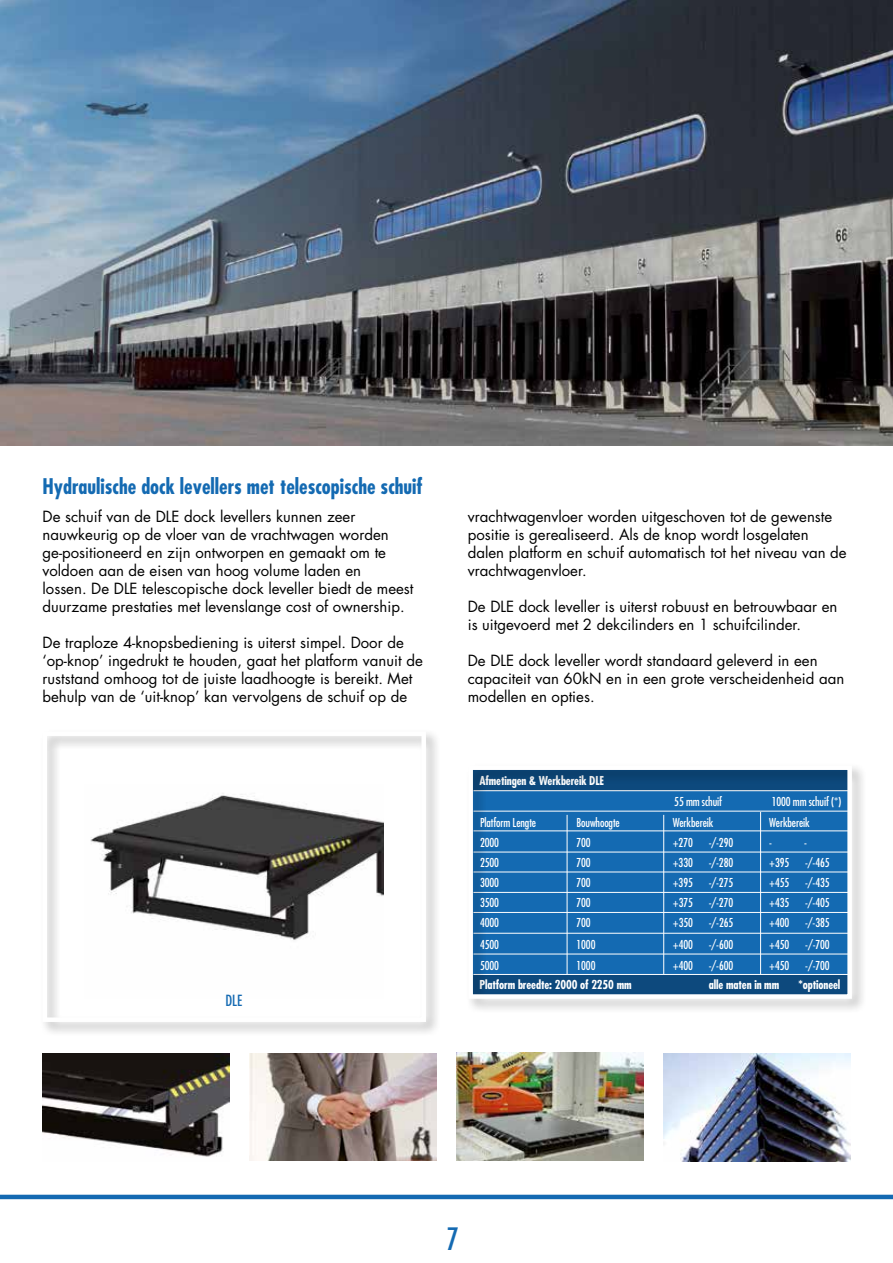
<style>
.page{position:relative;width:893px;height:1263px;background:#fff}
.page>*{position:absolute;margin:0;border:0;box-sizing:border-box;transform-origin:0 0}
.t1{font:condensed 30px "Futura Std";color:#146ab2}
.t2{font:700 condensed 21px "Futura Std";color:#146ab2}
.t3{font:15px/18px "Futura Std";color:#000}
.t4{font:condensed 15px "Futura Std";color:#146ab2}
.t5{font:condensed 12px "Futura Std";letter-spacing:-.01em;color:#fff}
.t6{font:700 condensed 12px "Futura Std";letter-spacing:-.01em;color:#fff}
</style>
<div class="page">
<img style="left:0;top:0;width:893px;height:445px">
<img style="left:249px;top:1053px;width:187px;height:107px">
<img style="left:43px;top:1053px;width:186px;height:104px">
<img style="left:456px;top:1053px;width:187px;height:108px">
<img style="left:663px;top:1053px;width:187px;height:108px">
<div style="left:40px;top:728px;width:401px;height:309px;background:#000;opacity:.3"></div>
<div style="left:465px;top:762px;width:402px;height:252px;background:#000;opacity:.3"></div>
<div style="left:468px;top:765px;width:384px;height:234px;border:4px solid #fff"></div>
<hr style="left:567px;top:815px;width:1px;height:159px;background:#fff">
<hr style="left:663px;top:815px;width:1px;height:159px;background:#fff">
<hr style="left:760px;top:812px;width:1px;height:162px;background:#fff">
<hr style="left:0;top:1195px;width:893px;height:4px;background:#146ab2">
<h2 class="t2" style="left:43px;top:473px;width:382px">Hydraulische dock levellers met telescopische schuif</h2>
<p class="t3" style="left:43px;top:508px;width:372px">De schuif van de DLE dock levellers kunnen zeer nauwkeurig op de vloer van de vrachtwagen worden ge-positioneerd en zijn ontworpen en gemaakt om te voldoen aan de eisen van hoog volume laden en<br>lossen. De DLE telescopische dock leveller biedt de meest duurzame prestaties met levenslange cost of ownership.</p>
<p class="t3" style="left:43px;top:634px;width:382px">De traploze 4-knopsbediening is uiterst simpel. Door de ‘op-knop’ ingedrukt te houden, gaat het platform vanuit de ruststand omhoog tot de juiste laadhoogte is bereikt. Met behulp van de ‘uit-knop’ kan vervolgens de schuif op de</p>
<p class="t4" style="left:226px;top:992px;width:17px">DLE</p>
<p class="t3" style="left:468px;top:508px;width:380px">vrachtwagenvloer worden uitgeschoven tot de gewenste positie is gerealiseerd. Als de knop wordt losgelaten dalen platform en schuif automatisch tot het niveau van de vrachtwagenvloer.</p>
<p class="t3" style="left:468px;top:598px;width:371px">De DLE dock leveller is uiterst robuust en betrouwbaar en is uitgevoerd met 2 dekcilinders en 1 schuifcilinder.</p>
<p class="t3" style="left:468px;top:652px;width:378px">De DLE dock leveller wordt standaard geleverd in een capaciteit van 60kN en in een grote verscheidenheid aan modellen en opties.</p>
<p class="t6" style="left:479px;top:773px;width:126px">Afmetingen &amp; Werkbereik DLE</p>
<p class="t5" style="left:674px;top:794px;width:49px">55 mm schuif</p>
<p class="t5" style="left:772px;top:794px;width:71px">1000 mm schuif (*)</p>
<p class="t5" style="left:480px;top:815px;width:57px">Platform Lengte</p>
<p class="t5" style="left:576px;top:815px;width:45px">Bouwhoogte</p>
<p class="t5" style="left:673px;top:815px;width:42px">Werkbereik</p>
<p class="t5" style="left:769px;top:815px;width:42px">Werkbereik</p>
<p class="t5" style="left:480px;top:835px;width:20px">2000</p>
<p class="t5" style="left:576px;top:835px;width:16px">700</p>
<p class="t5" style="left:673px;top:835px;width:22px">+270</p>
<p class="t5" style="left:709px;top:835px;width:26px">-/-290</p>
<p class="t5" style="left:769px;top:835px;width:4px">-</p>
<p class="t5" style="left:804px;top:835px;width:4px">-</p>
<p class="t5" style="left:480px;top:855px;width:20px">2500</p>
<p class="t5" style="left:576px;top:855px;width:16px">700</p>
<p class="t5" style="left:673px;top:855px;width:22px">+330</p>
<p class="t5" style="left:709px;top:855px;width:26px">-/-280</p>
<p class="t5" style="left:769px;top:855px;width:22px">+395</p>
<p class="t5" style="left:805px;top:855px;width:26px">-/-465</p>
<p class="t5" style="left:480px;top:876px;width:20px">3000</p>
<p class="t5" style="left:576px;top:876px;width:16px">700</p>
<p class="t5" style="left:673px;top:876px;width:22px">+395</p>
<p class="t5" style="left:709px;top:876px;width:26px">-/-275</p>
<p class="t5" style="left:769px;top:876px;width:22px">+455</p>
<p class="t5" style="left:805px;top:876px;width:26px">-/-435</p>
<p class="t5" style="left:480px;top:895px;width:20px">3500</p>
<p class="t5" style="left:576px;top:895px;width:16px">700</p>
<p class="t5" style="left:673px;top:895px;width:22px">+375</p>
<p class="t5" style="left:709px;top:895px;width:26px">-/-270</p>
<p class="t5" style="left:769px;top:895px;width:22px">+435</p>
<p class="t5" style="left:805px;top:895px;width:26px">-/-405</p>
<p class="t5" style="left:480px;top:916px;width:20px">4000</p>
<p class="t5" style="left:576px;top:916px;width:16px">700</p>
<p class="t5" style="left:673px;top:916px;width:22px">+350</p>
<p class="t5" style="left:709px;top:916px;width:26px">-/-265</p>
<p class="t5" style="left:769px;top:916px;width:22px">+400</p>
<p class="t5" style="left:805px;top:916px;width:26px">-/-385</p>
<p class="t5" style="left:480px;top:937px;width:20px">4500</p>
<p class="t5" style="left:576px;top:937px;width:20px">1000</p>
<p class="t5" style="left:673px;top:937px;width:22px">+400</p>
<p class="t5" style="left:709px;top:937px;width:26px">-/-600</p>
<p class="t5" style="left:769px;top:937px;width:22px">+450</p>
<p class="t5" style="left:805px;top:937px;width:26px">-/-700</p>
<p class="t5" style="left:480px;top:958px;width:20px">5000</p>
<p class="t5" style="left:577px;top:958px;width:20px">1000</p>
<p class="t5" style="left:673px;top:958px;width:22px">+400</p>
<p class="t5" style="left:709px;top:958px;width:26px">-/-600</p>
<p class="t5" style="left:769px;top:958px;width:22px">+450</p>
<p class="t5" style="left:805px;top:958px;width:26px">-/-700</p>
<p class="t6" style="left:479px;top:977px;width:154px">Platform breedte: 2000 of 2250 mm</p>
<p class="t6" style="left:709px;top:977px;width:72px">alle maten in mm</p>
<p class="t6" style="left:798px;top:977px;width:43px">*optioneel</p>
<h1 class="t1" style="left:447px;top:1221px;width:14px">7</h1>
</div>
